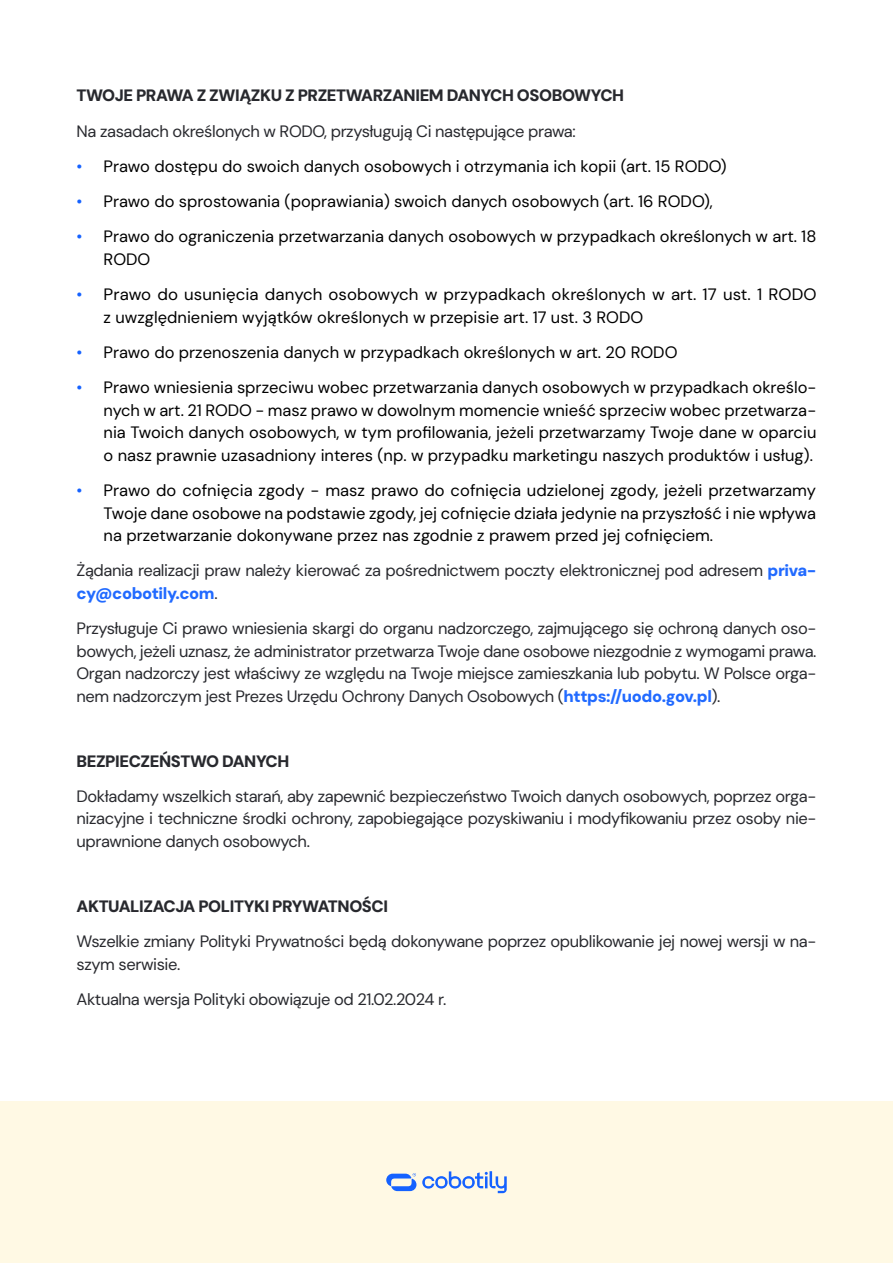
<style>
.page{position:relative;width:893px;height:1263px;background:#fff}
.page>*{position:absolute;margin:0;border:0;box-sizing:border-box;transform-origin:0 0}
.t1{font:16.5px/22.5px "DM Sans 18 pt";color:#000}
.t2{font:16.5px/22.5px "DM Sans 18 pt";letter-spacing:-.025em;color:#28292e}
.t3{font:900 16.5px "DM Sans 18 pt";letter-spacing:-.025em;color:#28292e}
.s1{color:#1562ff}
.s2{font-weight:900;color:#216aff}
</style>
<div class="page">
<div style="left:0;top:1101px;width:893px;height:162px;background:#fff9e4"></div>
<svg style="left:386px;top:1171px;width:121px;height:22px"></svg>
<p class="t3" style="left:77px;top:85px;width:549px">TWOJE PRAWA Z ZWIĄZKU Z PRZETWARZANIEM DANYCH OSOBOWYCH</p>
<p class="t2" style="left:77px;top:120px;width:501px">Na zasadach określonych w RODO, przysługują Ci następujące prawa:</p>
<p class="t1" style="left:77px;top:155px;width:652px"><span class="s1">•</span> Prawo dostępu do swoich danych osobowych i otrzymania ich kopii (art. 15 RODO)</p>
<p class="t1" style="left:77px;top:190px;width:638px"><span class="s1">•</span> Prawo do sprostowania (poprawiania) swoich danych osobowych (art. 16 RODO),</p>
<p class="t1" style="left:104px;top:225px;width:714px;text-indent:-27px"><span class="s1">•</span> Prawo do ograniczenia przetwarzania danych osobowych w przypadkach określonych w art. 18<br>RODO</p>
<p class="t1" style="left:104px;top:283px;width:714px;text-indent:-27px"><span class="s1">•</span> Prawo do usunięcia danych osobowych w przypadkach określonych w art. 17 ust. 1 RODO z uwzględnieniem wyjątków określonych w przepisie art. 17 ust. 3 RODO</p>
<p class="t1" style="left:77px;top:341px;width:602px"><span class="s1">•</span> Prawo do przenoszenia danych w przypadkach określonych w art. 20 RODO</p>
<p class="t1" style="left:104px;top:376px;width:714px;text-align:justify;text-indent:-27px"><span class="s1">•</span> Prawo wniesienia sprzeciwu wobec przetwarzania danych osobowych w przypadkach określo&shy;nych w art. 21 RODO - masz prawo w dowolnym momencie wnieść sprzeciw wobec przetwarza&shy;nia Twoich danych osobowych, w tym profilowania, jeżeli przetwarzamy Twoje dane w oparciu o nasz prawnie uzasadniony interes (np. w przypadku marketingu naszych produktów i usług).</p>
<p class="t1" style="left:104px;top:479px;width:714px;text-align:justify;text-indent:-27px"><span class="s1">•</span> Prawo do cofnięcia zgody - masz prawo do cofnięcia udzielonej zgody, jeżeli przetwarzamy Twoje dane osobowe na podstawie zgody, jej cofnięcie działa jedynie na przyszłość i nie wpływa na przetwarzanie dokonywane przez nas zgodnie z prawem przed jej cofnięciem.</p>
<p class="t2" style="left:77px;top:559px;width:741px">Żądania realizacji praw należy kierować za pośrednictwem poczty elektronicznej pod adresem <span class="s2">priva&shy;cy@cobotily.com</span>.</p>
<p class="t2" style="left:77px;top:617px;width:741px;text-align:justify">Przysługuje Ci prawo wniesienia skargi do organu nadzorczego, zajmującego się ochroną danych oso&shy;bowych, jeżeli uznasz, że administrator przetwarza Twoje dane osobowe niezgodnie z wymogami prawa.<br>Organ nadzorczy jest właściwy ze względu na Twoje miejsce zamieszkania lub pobytu. W Polsce orga&shy;nem nadzorczym jest Prezes Urzędu Ochrony Danych Osobowych (<span class="s2">https://uodo.gov.pl</span>).</p>
<p class="t3" style="left:77px;top:750px;width:214px">BEZPIECZEŃSTWO DANYCH</p>
<p class="t2" style="left:77px;top:785px;width:741px;text-align:justify">Dokładamy wszelkich starań, aby zapewnić bezpieczeństwo Twoich danych osobowych, poprzez orga&shy;nizacyjne i techniczne środki ochrony, zapobiegające pozyskiwaniu i modyfikowaniu przez osoby nie&shy;uprawnione danych osobowych.</p>
<p class="t3" style="left:77px;top:896px;width:313px">AKTUALIZACJA POLITYKI PRYWATNOŚCI</p>
<p class="t2" style="left:77px;top:930px;width:741px">Wszelkie zmiany Polityki Prywatności będą dokonywane poprzez opublikowanie jej nowej wersji w na&shy;szym serwisie.</p>
<p class="t2" style="left:77px;top:988px;width:371px">Aktualna wersja Polityki obowiązuje od 21.02.2024 r.</p>
</div>
